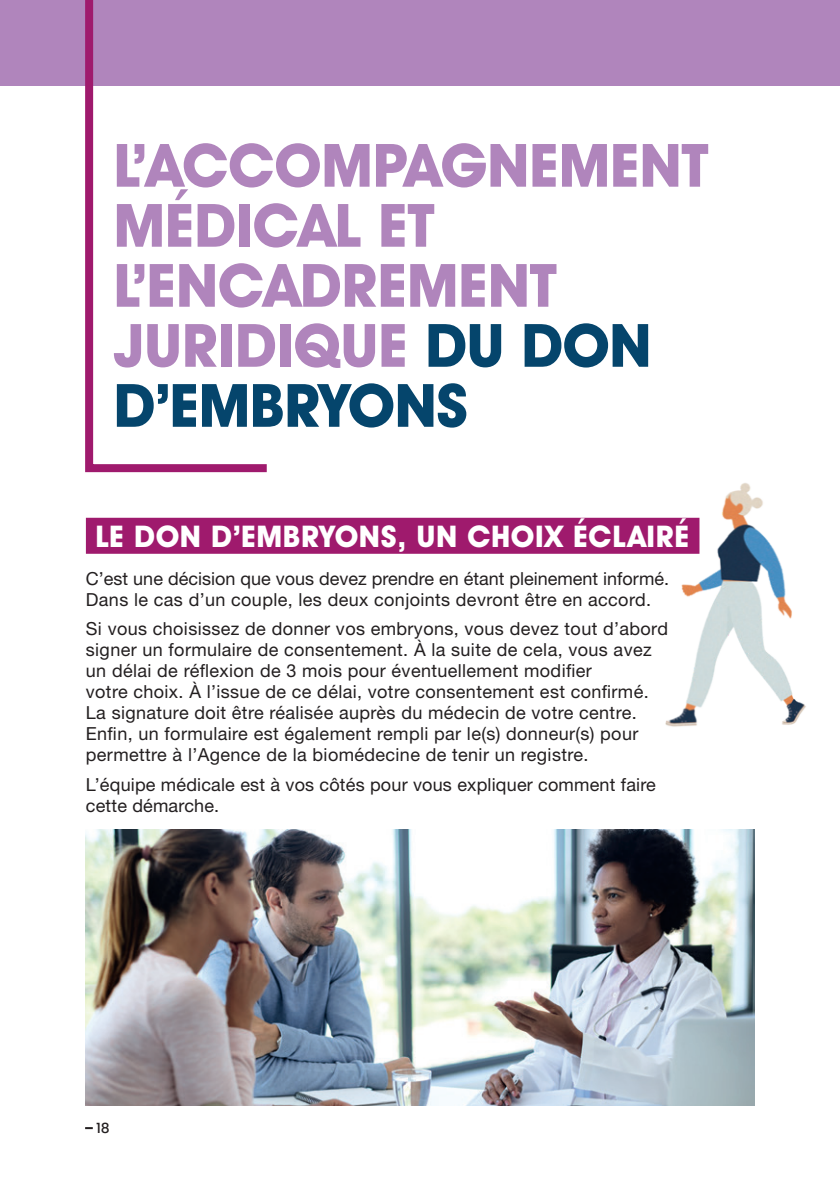
<style>
.page{position:relative;width:840px;height:1191px;background:#fff}
.page>*{position:absolute;margin:0;border:0;box-sizing:border-box;transform-origin:0 0}
.t1{font:700 60px/60px "Avant Garde IT Cby BT";letter-spacing:-.005em;color:#b085bc}
.t2{font:700 30px "Avant Garde IT Cby BT";letter-spacing:.02em;color:#fff}
.t3{font:18px/21px "Helvetica Neue LT Std";letter-spacing:.02em;color:#231f20}
.t4{font:18px/21px "Helvetica Neue LT Std";color:#231f20}
.t5{font:500 14px "Poppins";color:#231f20}
.s1{color:#05456c}
</style>
<div class="page">
<div style="left:0;top:0;width:839px;height:85px;background:#b085bc"></div>
<div style="left:86px;top:518px;width:613px;height:36px;background:#9f1a6d"></div>
<svg style="left:81px;top:0;width:193px;height:473px"></svg>
<img style="left:664px;top:483px;width:142px;height:244px">
<img style="left:85px;top:829px;width:668px;height:277px">
<svg style="left:85px;top:1127px;width:8px;height:2px"></svg>
<h1 class="t1" style="left:113px;top:135px;width:595px">L’ACCOMPAGNEMENT<br>MÉDICAL ET<br>L’ENCADREMENT<br>JURIDIQUE <span class="s1">DU DON<br>D’EMBRYONS</span></h1>
<h2 class="t2" style="left:95px;top:518px;width:595px">LE DON D’EMBRYONS, UN CHOIX ÉCLAIRÉ</h2>
<p class="t4" style="left:86px;top:567px;width:584px">C’est une décision que vous devez prendre en étant pleinement informé.<br>Dans le cas d’un couple, les deux conjoints devront être en accord.</p>
<p class="t3" style="left:86px;top:618px;width:583px">Si vous choisissez de donner vos embryons, vous devez tout d’abord signer un formulaire de consentement. À la suite de cela, vous avez un délai de réflexion de 3 mois pour éventuellement modifier<br>votre choix. À l’issue de ce délai, votre consentement est confirmé.<br>La signature doit être réalisée auprès du médecin de votre centre.<br>Enfin, un formulaire est également rempli par le(s) donneur(s) pour permettre à l’Agence de la biomédecine de tenir un registre.</p>
<p class="t3" style="left:86px;top:773px;width:571px">L’équipe médicale est à vos côtés pour vous expliquer comment faire cette démarche.</p>
<p class="t5" style="left:96px;top:1120px;width:15px">18</p>
</div>
